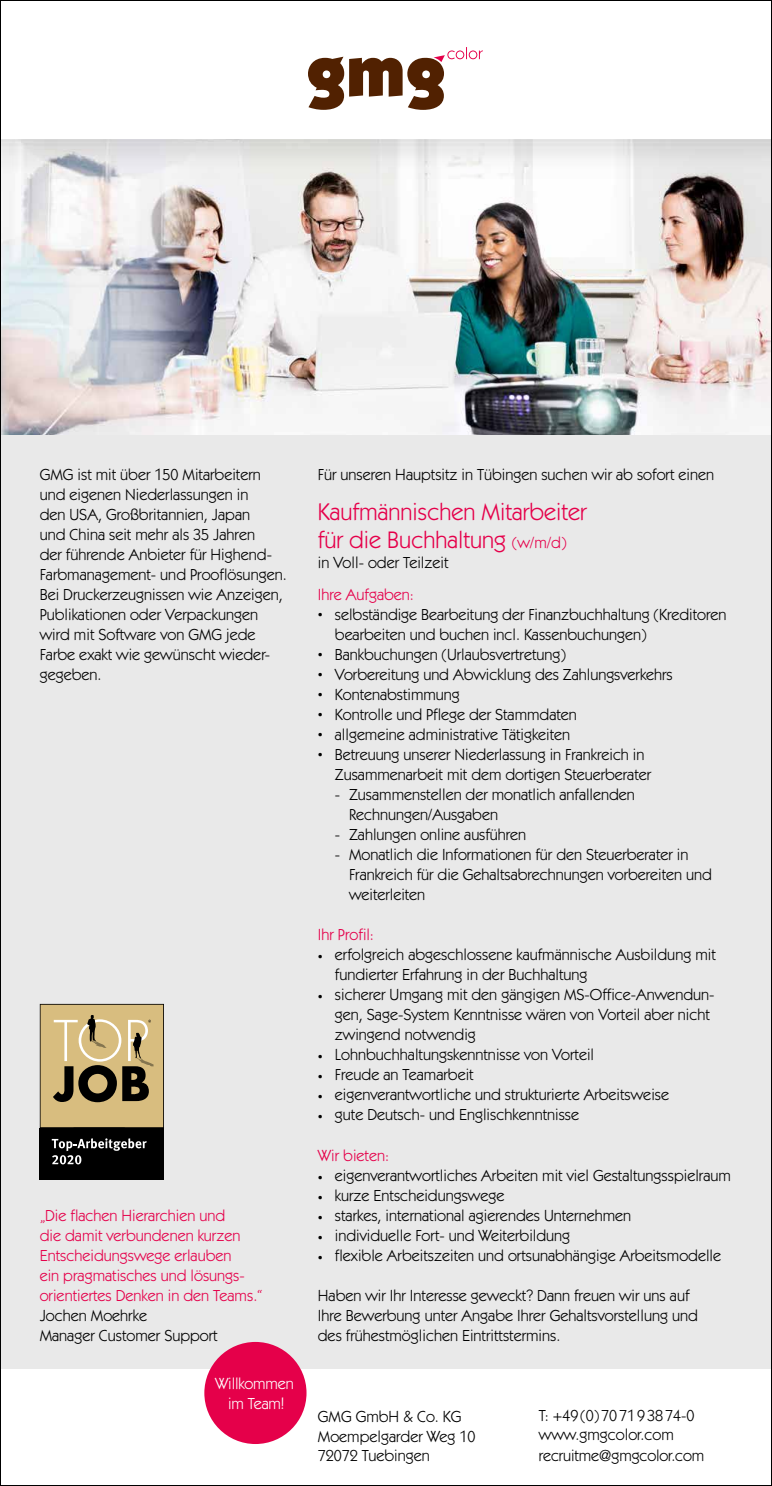
<style>
.page{position:relative;width:772px;height:1486px;background:#fff}
.page>*{position:absolute;margin:0;border:0;box-sizing:border-box;transform-origin:0 0}
.t1{font:24px/28px "ITC Kabel Std";color:#e5004a}
.t2{font:16px/20px "ITC Kabel Std";color:#000}
.t3{font:16px/20px "ITC Kabel Std";color:#e5004a}
.t4{font:16px/20.4px "ITC Kabel Std";letter-spacing:-.01em;color:#fff;text-align:center}
.s1{font-size:16px}
.s2{font-size:10px}
</style>
<div class="page">
<div style="left:0;top:434px;width:770px;height:934px;background:#e9e9e9"></div>
<img style="left:2px;top:178px;width:767px;height:256px">
<img style="left:2px;top:139px;width:767px;height:39px">
<svg style="left:308px;top:47px;width:174px;height:63px"></svg>
<div style="left:204px;top:1341px;width:102px;height:102px;background:#e5004a;border-radius:50%"></div>
<svg style="left:40px;top:1003px;width:124px;height:124px;background:#b6a170"></svg>
<div style="left:40px;top:1127px;width:124px;height:52px;background:#000"></div>
<img style="left:73px;top:1127px;width:52px;height:1px">
<svg style="left:52px;top:1138px;width:95px;height:26px"></svg>
<p class="t2" style="left:40px;top:465px;width:248px">GMG ist mit über 150 Mitarbeitern und eigenen Niederlassungen in<br>den USA, Großbritannien, Japan<br>und China seit mehr als 35 Jahren<br>der führende Anbieter für Highend-<br>Farbmanagement- und Proof-lösungen.<br>Bei Druckerzeugnissen wie Anzeigen,<br>Publikationen oder Verpackungen wird mit Software von GMG jede<br>Farbe exakt wie gewünscht wieder&shy;gegeben.</p>
<p class="t3" style="left:40px;top:1205px;width:224px">„Die flachen Hierarchien und<br>die damit verbundenen kurzen<br>Entscheidungswege erlauben<br>ein pragmatisches und lösungs&shy;orientiertes Denken in den Teams.“</p>
<p class="t2" style="left:40px;top:1305px;width:179px">Jochen Moehrke<br>Manager Customer Support</p>
<p class="t4" style="left:215px;top:1372px;width:80px">Willkommen im Team!</p>
<p class="t2" style="left:317px;top:465px;width:397px">Für unseren Hauptsitz in Tübingen suchen wir ab sofort einen</p>
<h1 class="t1" style="left:317px;top:498px;width:270px">Kaufmännischen Mitarbeiter für die Buchhaltung <span class="s1">(w/m/d)</span></h1>
<p class="t2" style="left:317px;top:553px;width:132px">in Voll- oder Teilzeit</p>
<p class="t3" style="left:317px;top:585px;width:97px">Ihre Aufgaben:</p>
<p class="t2" style="left:334px;top:605px;width:393px;text-indent:-17px"><span class="s2">•</span> selbständige Bearbeitung der Finanzbuchhaltung (Kreditoren bearbeiten und buchen incl. Kassenbuchungen)</p>
<p class="t2" style="left:317px;top:645px;width:249px"><span class="s2">•</span> Bankbuchungen (Urlaubsvertretung)</p>
<p class="t2" style="left:317px;top:665px;width:356px"><span class="s2">•</span> Vorbereitung und Abwicklung des Zahlungsverkehrs</p>
<p class="t2" style="left:317px;top:685px;width:143px"><span class="s2">•</span> Kontenabstimmung</p>
<p class="t2" style="left:317px;top:705px;width:260px"><span class="s2">•</span> Kontrolle und Pflege der Stammdaten</p>
<p class="t2" style="left:317px;top:725px;width:254px"><span class="s2">•</span> allgemeine administrative Tätigkeiten</p>
<p class="t2" style="left:334px;top:745px;width:317px;text-indent:-17px"><span class="s2">•</span> Betreuung unserer Niederlassung in Frankreich in<br>Zusammenarbeit mit dem dortigen Steuerberater</p>
<p class="t2" style="left:349px;top:785px;width:287px;text-indent:-14px">- Zusammenstellen der monatlich anfallenden<br>Rechnungen/Ausgaben</p>
<p class="t2" style="left:334px;top:825px;width:193px">- Zahlungen online ausführen</p>
<p class="t2" style="left:349px;top:845px;width:364px;text-indent:-14px">- Monatlich die Informationen für den Steuerberater in<br>Frankreich für die Gehaltsabrechnungen vorbereiten und weiterleiten</p>
<p class="t3" style="left:317px;top:925px;width:57px">Ihr Profil:</p>
<p class="t2" style="left:334px;top:945px;width:382px;text-indent:-17px"><span class="s2">•</span> erfolgreich abgeschlossene kaufmännische Ausbildung mit fundierter Erfahrung in der Buchhaltung</p>
<p class="t2" style="left:334px;top:985px;width:381px;text-indent:-17px"><span class="s2">•</span> sicherer Umgang mit den gängigen MS-Office-Anwendun&shy;gen, Sage-System Kenntnisse wären von Vorteil aber nicht zwingend notwendig</p>
<p class="t2" style="left:317px;top:1045px;width:277px"><span class="s2">•</span> Lohnbuchhaltungskenntnisse von Vorteil</p>
<p class="t2" style="left:317px;top:1065px;width:157px"><span class="s2">•</span> Freude an Teamarbeit</p>
<p class="t2" style="left:317px;top:1085px;width:352px"><span class="s2">•</span> eigenverantwortliche und strukturierte Arbeitsweise</p>
<p class="t2" style="left:317px;top:1105px;width:262px"><span class="s2">•</span> gute Deutsch- und Englischkenntnisse</p>
<p class="t3" style="left:317px;top:1145px;width:73px">Wir bieten:</p>
<p class="t2" style="left:317px;top:1165px;width:414px"><span class="s2">•</span> eigenverantwortliches Arbeiten mit viel Gestaltungsspielraum</p>
<p class="t2" style="left:317px;top:1185px;width:188px"><span class="s2">•</span> kurze Entscheidungswege</p>
<p class="t2" style="left:317px;top:1205px;width:314px"><span class="s2">•</span> starkes, international agierendes Unternehmen</p>
<p class="t2" style="left:317px;top:1225px;width:254px"><span class="s2">•</span> individuelle Fort- und Weiterbildung</p>
<p class="t2" style="left:317px;top:1245px;width:404px"><span class="s2">•</span> flexible Arbeitszeiten und ortsunabhängige Arbeitsmodelle</p>
<p class="t2" style="left:317px;top:1285px;width:381px">Haben wir Ihr Interesse geweckt? Dann freuen wir uns auf<br>Ihre Bewerbung unter Angabe Ihrer Gehaltsvorstellung und des frühestmöglichen Eintrittstermins.</p>
<p class="t2" style="left:317px;top:1407px;width:159px;line-height:19.2px">GMG GmbH &amp; Co. KG<br>Moempelgarder Weg 10<br>72072 Tuebingen</p>
<p class="t2" style="left:538px;top:1405px;width:157px;line-height:19.2px">T: +49 (0) 707193874-0 www.gmgcolor.com</p>
<p class="t2" style="left:538px;top:1445px;width:167px">recruitme@gmgcolor.com</p>
</div>
